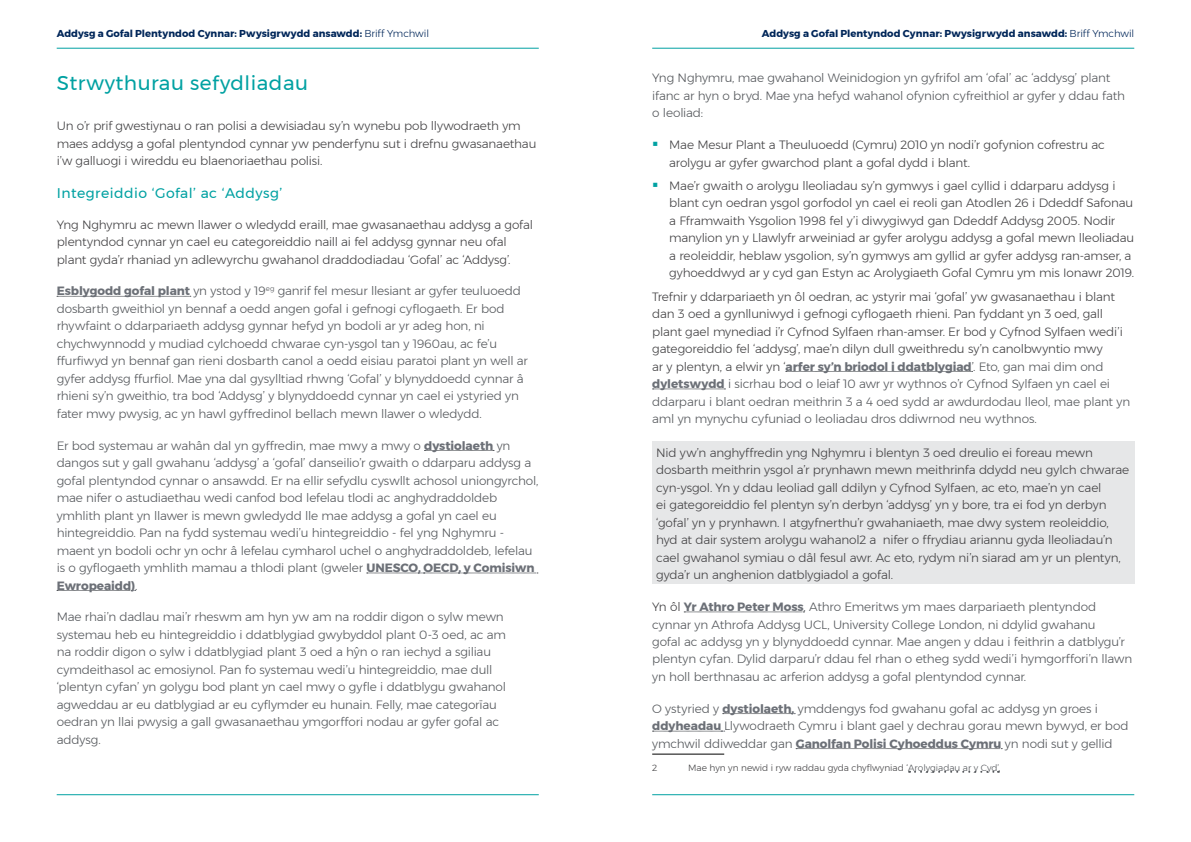
<style>
.page{position:relative;width:1191px;height:842px;background:#fff}
.page>*{position:absolute;margin:0;border:0;box-sizing:border-box;transform-origin:0 0}
.t1{font:20px "Montserrat";letter-spacing:.025em;color:#00a1a2}
.t2{font:14px "Montserrat";letter-spacing:.035em;color:#00a1a2}
.t3{font:300 12px/17.5px "Montserrat";letter-spacing:-.015em;color:#53565a}
.t4{font:300 12px/17.5px "Montserrat";letter-spacing:-.015em;color:#414042}
.t5{font:700 10px "Montserrat";color:#002659}
.t6{font:300 9px "Montserrat";color:#414042}
.s1{font-weight:300}
.s2{font-weight:700;color:#6c7077}
.s3{color:#53565a}
.s4{color:#414042}
</style>
<div class="page">
<hr style="left:57px;top:794px;width:482px;height:1px;background:#00a1a2">
<hr style="left:652px;top:794px;width:482px;height:1px;background:#00a1a2">
<hr style="left:57px;top:48px;width:482px;height:1px;background:#00a1a2">
<hr style="left:652px;top:48px;width:482px;height:1px;background:#00a1a2">
<svg style="left:57px;top:296px;width:134px;height:1px"></svg>
<svg style="left:424px;top:450px;width:70px;height:1px"></svg>
<svg style="left:367px;top:573px;width:171px;height:1px"></svg>
<svg style="left:57px;top:590px;width:79px;height:1px"></svg>
<svg style="left:785px;top:371px;width:187px;height:1px"></svg>
<svg style="left:652px;top:389px;width:73px;height:1px"></svg>
<svg style="left:684px;top:612px;width:120px;height:1px"></svg>
<svg style="left:722px;top:713px;width:73px;height:1px"></svg>
<svg style="left:652px;top:731px;width:72px;height:1px"></svg>
<svg style="left:796px;top:748px;width:206px;height:1px"></svg>
<div style="left:652px;top:441px;width:482px;height:142px;background:#e6e7e8"></div>
<hr style="left:652px;top:754px;width:72px;height:1px;background:#000">
<svg style="left:909px;top:771px;width:90px;height:2px"></svg>
<p class="t5" style="left:57px;top:25px;width:374px">Addysg a Gofal Plentyndod Cynnar: Pwysigrwydd ansawdd: <span class="s1">Briff Ymchwil</span></p>
<p class="t5" style="left:762px;top:25px;width:374px">Addysg a Gofal Plentyndod Cynnar: Pwysigrwydd ansawdd: <span class="s1">Briff Ymchwil</span></p>
<h1 class="t1" style="left:57px;top:68px;width:253px">Strwythurau sefydliadau</h1>
<p class="t4" style="left:57px;top:117px;width:481px">Un o’r prif gwestiynau o ran polisi a dewisiadau sy’n wynebu pob llywodraeth ym maes addysg a gofal plentyndod cynnar yw penderfynu sut i drefnu gwasanaethau i’w galluogi i wireddu eu blaenoriaethau polisi.</p>
<p class="t2" style="left:57px;top:183px;width:227px">Integreiddio ‘Gofal’ ac ‘Addysg’</p>
<p class="t4" style="left:57px;top:215px;width:478px">Yng Nghymru ac mewn llawer o wledydd eraill, mae gwasanaethau addysg a gofal plentyndod cynnar yn cael eu categoreiddio naill ai fel addysg gynnar neu ofal plant gyda’r rhaniad yn adlewyrchu gwahanol draddodiadau ‘Gofal’ ac ‘Addysg’.</p>
<p class="t3" style="left:57px;top:282px;width:473px"><span class="s2">Esblygodd gofal plant</span> yn ystod y 19<sup>eg</sup> ganrif fel mesur llesiant ar gyfer teuluoedd dosbarth gweithiol yn bennaf a oedd angen gofal i gefnogi cyflogaeth. Er bod rhywfaint o ddarpariaeth addysg gynnar hefyd yn bodoli ar yr adeg hon, ni chychwynnodd y mudiad cylchoedd chwarae cyn-ysgol tan y 1960au, ac fe’u ffurfiwyd yn bennaf gan rieni dosbarth canol a oedd eisiau paratoi plant yn well ar gyfer addysg ffurfiol. Mae yna dal gysylltiad rhwng ‘Gofal’ y blynyddoedd cynnar â rhieni sy’n gweithio, tra bod ‘Addysg’ y blynyddoedd cynnar yn cael ei ystyried yn fater mwy pwysig, ac yn hawl gyffredinol bellach mewn llawer o wledydd.</p>
<p class="t3" style="left:57px;top:436px;width:483px">Er bod systemau ar wahân dal yn gyffredin, mae mwy a mwy o <span class="s2">dystiolaeth</span> yn dangos sut y gall gwahanu ‘addysg’ a ‘gofal’ danseilio’r gwaith o ddarparu addysg a gofal plentyndod cynnar o ansawdd. Er na ellir sefydlu cyswllt achosol uniongyrchol, mae nifer o astudiaethau wedi canfod bod lefelau tlodi ac anghydraddoldeb ymhlith plant yn llawer is mewn gwledydd lle mae addysg a gofal yn cael eu hintegreiddio. Pan na fydd systemau wedi’u hintegreiddio - fel yng Nghymru - maent yn bodoli ochr yn ochr â lefelau cymharol uchel o anghydraddoldeb, lefelau is o gyflogaeth ymhlith mamau a thlodi plant (gweler <span class="s2">UNESCO, OECD, y Comisiwn Ewropeaidd)</span>.</p>
<p class="t3" style="left:57px;top:608px;width:451px">Mae rhai’n dadlau mai’r rheswm am hyn yw am na roddir digon o sylw mewn systemau heb eu hintegreiddio i ddatblygiad gwybyddol plant 0-3 oed, ac am na roddir digon o sylw i ddatblygiad plant 3 oed a hŷn o ran iechyd a sgiliau cymdeithasol ac emosiynol. Pan fo systemau wedi’u hintegreiddio, mae dull ‘plentyn cyfan’ yn golygu bod plant yn cael mwy o gyfle i ddatblygu gwahanol agweddau ar eu datblygiad ar eu cyflymder eu hunain. Felly, mae categorïau oedran yn llai pwysig a gall gwasanaethau ymgorffori nodau ar gyfer gofal ac addysg.</p>
<p class="t3" style="left:652px;top:69px;width:474px">Yng Nghymru, mae gwahanol Weinidogion yn gyfrifol am ‘ofal’ ac ‘addysg’ plant ifanc ar hyn o bryd. Mae yna hefyd wahanol ofynion cyfreithiol ar gyfer y ddau fath o leoliad:</p>
<p class="t4" style="left:669px;top:136px;width:437px">Mae Mesur Plant a Theuluoedd (Cymru) 2010 yn nodi’r gofynion cofrestru ac arolygu ar gyfer gwarchod plant a gofal dydd i blant.</p>
<p class="t4" style="left:669px;top:177px;width:466px">Mae’r gwaith o arolygu lleoliadau sy’n gymwys i gael cyllid i ddarparu addysg i blant cyn oedran ysgol gorfodol yn cael ei reoli gan Atodlen 26 i Ddeddf Safonau a Fframwaith Ysgolion 1998 fel y’i diwygiwyd gan Ddeddf Addysg 2005. Nodir manylion yn y Llawlyfr arweiniad ar gyfer arolygu addysg a gofal mewn lleoliadau a reoleiddir, heblaw ysgolion, sy’n gymwys am gyllid ar gyfer addysg ran-amser, a gyhoeddwyd ar y cyd gan Estyn ac Arolygiaeth Gofal Cymru ym mis Ionawr 2019.</p>
<p class="t4" style="left:652px;top:287px;width:479px">Trefnir y ddarpariaeth yn ôl oedran, ac ystyrir mai ‘gofal’ yw gwasanaethau i blant dan 3 oed a gynlluniwyd i gefnogi cyflogaeth rhieni. Pan fyddant yn 3 oed, gall plant gael mynediad i’r Cyfnod Sylfaen rhan-amser. Er bod y Cyfnod Sylfaen wedi’i gategoreiddio fel ‘addysg’, mae’n dilyn dull gweithredu sy’n canolbwyntio mwy<br>ar y plentyn, a elwir yn ‘<span class="s2">arfer sy’n briodol i ddatblygiad</span><span class="s3">’. Eto, gan mai dim ond </span><span class="s2">dyletswydd</span> <span class="s3">i sicrhau bod o leiaf 10 awr yr wythnos o’r Cyfnod Sylfaen yn cael ei ddarparu i blant oedran meithrin 3 a 4 oed sydd ar awdurdodau lleol, mae plant yn aml yn mynychu cyfuniad o leoliadau dros ddiwrnod neu wythnos.</span></p>
<p class="t4" style="left:656px;top:444px;width:474px">Nid yw’n anghyffredin yng Nghymru i blentyn 3 oed dreulio ei foreau mewn dosbarth meithrin ysgol a’r prynhawn mewn meithrinfa ddydd neu gylch chwarae cyn-ysgol. Yn y ddau leoliad gall ddilyn y Cyfnod Sylfaen, ac eto, mae’n yn cael<br>ei gategoreiddio fel plentyn sy’n derbyn ‘addysg’ yn y bore, tra ei fod yn derbyn ‘gofal’ yn y prynhawn. I atgyfnerthu’r gwahaniaeth, mae dwy system reoleiddio, hyd at dair system arolygu wahanol2 a nifer o ffrydiau ariannu gyda lleoliadau’n cael gwahanol symiau o dâl fesul awr. Ac eto, rydym ni’n siarad am yr un plentyn, gyda’r un anghenion datblygiadol a gofal.</p>
<p class="t3" style="left:652px;top:598px;width:481px"><span class="s4">Yn ôl</span> <span class="s2">Yr Athro Peter Moss</span>, Athro Emeritws ym maes darpariaeth plentyndod cynnar yn Athrofa Addysg UCL, University College London, ni ddylid gwahanu<br>gofal ac addysg yn y blynyddoedd cynnar. Mae angen y ddau i feithrin a datblygu’r plentyn cyfan. Dylid darparu’r ddau fel rhan o etheg sydd wedi’i hymgorffori’n llawn yn holl berthnasau ac arferion addysg a gofal plentyndod cynnar.</p>
<p class="t3" style="left:652px;top:699px;width:478px">O ystyried y <span class="s2">dystiolaeth,</span> ymddengys fod gwahanu gofal ac addysg yn groes i <span class="s2">ddyheadau</span> Llywodraeth Cymru i blant gael y dechrau gorau mewn bywyd, er bod ymchwil ddiweddar gan <span class="s2">Ganolfan Polisi Cyhoeddus Cymru</span> yn nodi sut y gellid</p>
<p class="t6" style="left:652px;top:761px;width:7px">2</p>
<p class="t6" style="left:688px;top:761px;width:314px">Mae hyn yn newid i ryw raddau gyda chyflwyniad ‘<span class="s3">Arolygiadau ar y Cyd’.</span></p>
</div>
